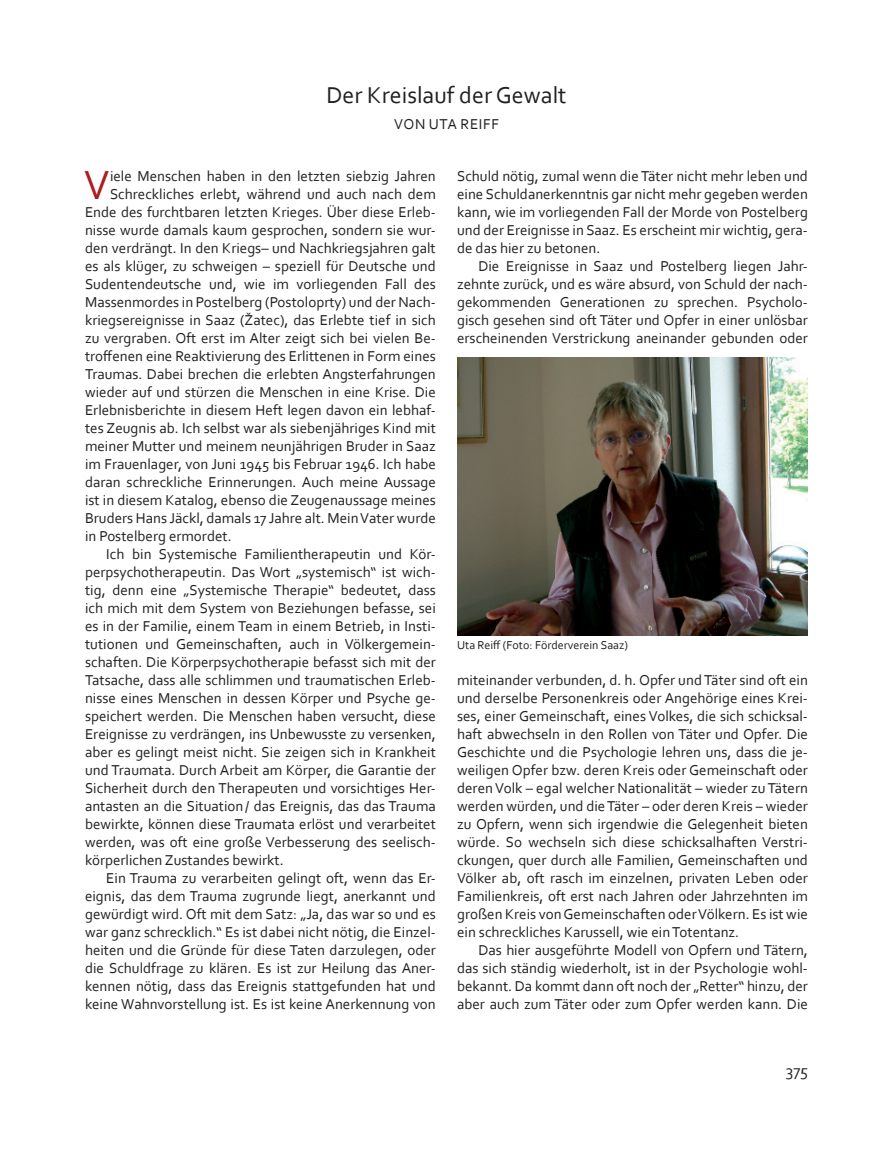
<style>
.page{position:relative;width:893px;height:1149px;background:#fff}
.page>*{position:absolute;margin:0;border:0;box-sizing:border-box;transform-origin:0 0}
._10_Initiale{font:42.6px "Corbel";color:#b01b1f}
.Überschrift_16_zentr{font:24px "Corbel";color:#231f20}
.t1{font:16.5px "Corbel";color:#231f20}
._10_Einz{font:15px/18px "Corbel";color:#231f20;text-align:justify}
._10_Initiale-2{font:15px "Corbel";color:#231f20}
.Autor__10_zentr__gro{font:15px "Corbel";letter-spacing:.04em;color:#231f20}
.Bildlegende{font:12px "Corbel";color:#231f20}
</style>
<div class="page">
<img style="left:457px;top:357px;width:351px;height:278px">
<p class="Überschrift_16_zentr" style="left:326px;top:80px;width:242px">Der Kreislauf der Gewalt</p>
<p class="Autor__10_zentr__gro" style="left:394px;top:115px;width:106px">VON UTA REIFF</p>
<p class="_10_Initiale" style="left:84px;top:158px;width:27px">V</p>
<p class="_10_Initiale-2" style="left:110px;top:166px;width:327px">iele Menschen haben in den letzten siebzig Jahren</p>
<p class="_10_Initiale-2" style="left:110px;top:184px;width:327px">Schreckliches erlebt, während und auch nach dem</p>
<p class="_10_Initiale-2" style="left:85px;top:202px;width:352px">Ende des furchtbaren letzten Krieges. Über diese Erleb-</p>
<p class="_10_Initiale-2" style="left:85px;top:220px;width:352px">nisse wurde damals kaum gesprochen, sondern sie wur-</p>
<p class="_10_Initiale-2" style="left:85px;top:238px;width:352px">den verdrängt. In den Kriegs– und Nachkriegsjahren galt</p>
<p class="_10_Initiale-2" style="left:85px;top:256px;width:352px">es als klüger, zu schweigen – speziell für Deutsche und</p>
<p class="_10_Initiale-2" style="left:85px;top:274px;width:352px">Sudentendeutsche und, wie im vorliegenden Fall des</p>
<p class="_10_Initiale-2" style="left:85px;top:292px;width:352px">Massenmordes in Postelberg (Postoloprty) und der Nach-</p>
<p class="_10_Initiale-2" style="left:85px;top:310px;width:352px">kriegsereignisse in Saaz (Žatec), das Erlebte tief in sich</p>
<p class="_10_Initiale-2" style="left:85px;top:328px;width:352px">zu vergraben. Oft erst im Alter zeigt sich bei vielen Be-</p>
<p class="_10_Initiale-2" style="left:85px;top:346px;width:352px">troffenen eine Reaktivierung des Erlittenen in Form eines</p>
<p class="_10_Initiale-2" style="left:85px;top:364px;width:352px">Traumas. Dabei brechen die erlebten Angsterfahrungen</p>
<p class="_10_Initiale-2" style="left:85px;top:382px;width:352px">wieder auf und stürzen die Menschen in eine Krise. Die</p>
<p class="_10_Initiale-2" style="left:85px;top:400px;width:352px">Erlebnisberichte in diesem Heft legen davon ein lebhaf-</p>
<p class="_10_Initiale-2" style="left:85px;top:418px;width:352px">tes Zeugnis ab. Ich selbst war als siebenjähriges Kind mit</p>
<p class="_10_Initiale-2" style="left:85px;top:436px;width:352px">meiner Mutter und meinem neunjährigen Bruder in Saaz</p>
<p class="_10_Initiale-2" style="left:85px;top:454px;width:352px">im Frauenlager, von Juni 1945 bis Februar 1946. Ich habe</p>
<p class="_10_Initiale-2" style="left:85px;top:472px;width:352px">daran schreckliche Erinnerungen. Auch meine Aussage</p>
<p class="_10_Initiale-2" style="left:85px;top:490px;width:352px">ist in diesem Katalog, ebenso die Zeugenaussage meines</p>
<p class="_10_Initiale-2" style="left:85px;top:508px;width:352px">Bruders Hans Jäckl, damals 17 Jahre alt. Mein Vater wurde</p>
<p class="_10_Initiale-2" style="left:85px;top:526px;width:148px">in Postelberg ermordet.</p>
<p class="_10_Einz" style="left:85px;top:544px;width:352px;text-indent:21px">Ich bin Systemische Familientherapeutin und Kör&shy;perpsychotherapeutin. Das Wort „systemisch“ ist wich&shy;tig, denn eine „Systemische Therapie“ bedeutet, dass ich mich mit dem System von Beziehungen befasse, sei es in der Familie, einem Team in einem Betrieb, in Insti&shy;tutionen und Gemeinschaften, auch in Völkergemein&shy;schaften. Die Körperpsychotherapie befasst sich mit der Tatsache, dass alle schlimmen und traumatischen Erleb&shy;nisse eines Menschen in dessen Körper und Psyche ge&shy;speichert werden. Die Menschen haben versucht, diese Ereignisse zu verdrängen, ins Unbewusste zu versenken, aber es gelingt meist nicht. Sie zeigen sich in Krankheit und Traumata. Durch Arbeit am Körper, die Garantie der Sicherheit durch den Therapeuten und vorsichtiges Her&shy;antasten an die Situation/ das Ereignis, das das Trauma bewirkte, können diese Traumata erlöst und verarbeitet werden, was oft eine große Verbesserung des seelisch&shy;körperlichen Zustandes bewirkt.</p>
<p class="_10_Einz" style="left:85px;top:868px;width:352px;text-indent:21px">Ein Trauma zu verarbeiten gelingt oft, wenn das Er&shy;eignis, das dem Trauma zugrunde liegt, anerkannt und gewürdigt wird. Oft mit dem Satz: „Ja, das war so und es war ganz schrecklich.“ Es ist dabei nicht nötig, die Einzel&shy;heiten und die Gründe für diese Taten darzulegen, oder die Schuldfrage zu klären. Es ist zur Heilung das Aner&shy;kennen nötig, dass das Ereignis stattgefunden hat und keine Wahnvorstellung ist. Es ist keine Anerkennung von</p>
<p class="_10_Einz" style="left:457px;top:166px;width:352px">Schuld nötig, zumal wenn die Täter nicht mehr leben und eine Schuldanerkenntnis gar nicht mehr gegeben werden kann, wie im vorliegenden Fall der Morde von Postelberg und der Ereignisse in Saaz. Es erscheint mir wichtig, gera&shy;de das hier zu betonen.</p>
<p class="_10_Einz" style="left:457px;top:256px;width:352px;text-indent:21px">Die Ereignisse in Saaz und Postelberg liegen Jahr&shy;zehnte zurück, und es wäre absurd, von Schuld der nach&shy;gekommenden Generationen zu sprechen. Psycholo&shy;gisch gesehen sind oft Täter und Opfer in einer unlösbar erscheinenden Verstrickung aneinander gebunden oder</p>
<p class="Bildlegende" style="left:457px;top:637px;width:172px">Uta Reiff (Foto: Förderverein Saaz)</p>
<p class="_10_Einz" style="left:457px;top:670px;width:352px">miteinander verbunden, d. h. Opfer und Täter sind oft ein und derselbe Personenkreis oder Angehörige eines Krei&shy;ses, einer Gemeinschaft, eines Volkes, die sich schicksal&shy;haft abwechseln in den Rollen von Täter und Opfer. Die Geschichte und die Psychologie lehren uns, dass die je&shy;weiligen Opfer bzw. deren Kreis oder Gemeinschaft oder deren Volk – egal welcher Nationalität – wieder zu Tätern werden würden, und die Täter – oder deren Kreis – wieder zu Opfern, wenn sich irgendwie die Gelegenheit bieten würde. So wechseln sich diese schicksalhaften Verstri&shy;ckungen, quer durch alle Familien, Gemeinschaften und Völker ab, oft rasch im einzelnen, privaten Leben oder Familienkreis, oft erst nach Jahren oder Jahrzehnten im großen Kreis von Gemeinschaften oder Völkern. Es ist wie ein schreckliches Karussell, wie ein Totentanz.</p>
<p class="_10_Einz" style="left:457px;top:940px;width:352px;text-indent:21px">Das hier ausgeführte Modell von Opfern und Tätern, das sich ständig wiederholt, ist in der Psychologie wohl&shy;bekannt. Da kommt dann oft noch der „Retter“ hinzu, der aber auch zum Täter oder zum Opfer werden kann. Die</p>
<p class="t1" style="left:786px;top:1060px;width:24px">375</p>
</div>
